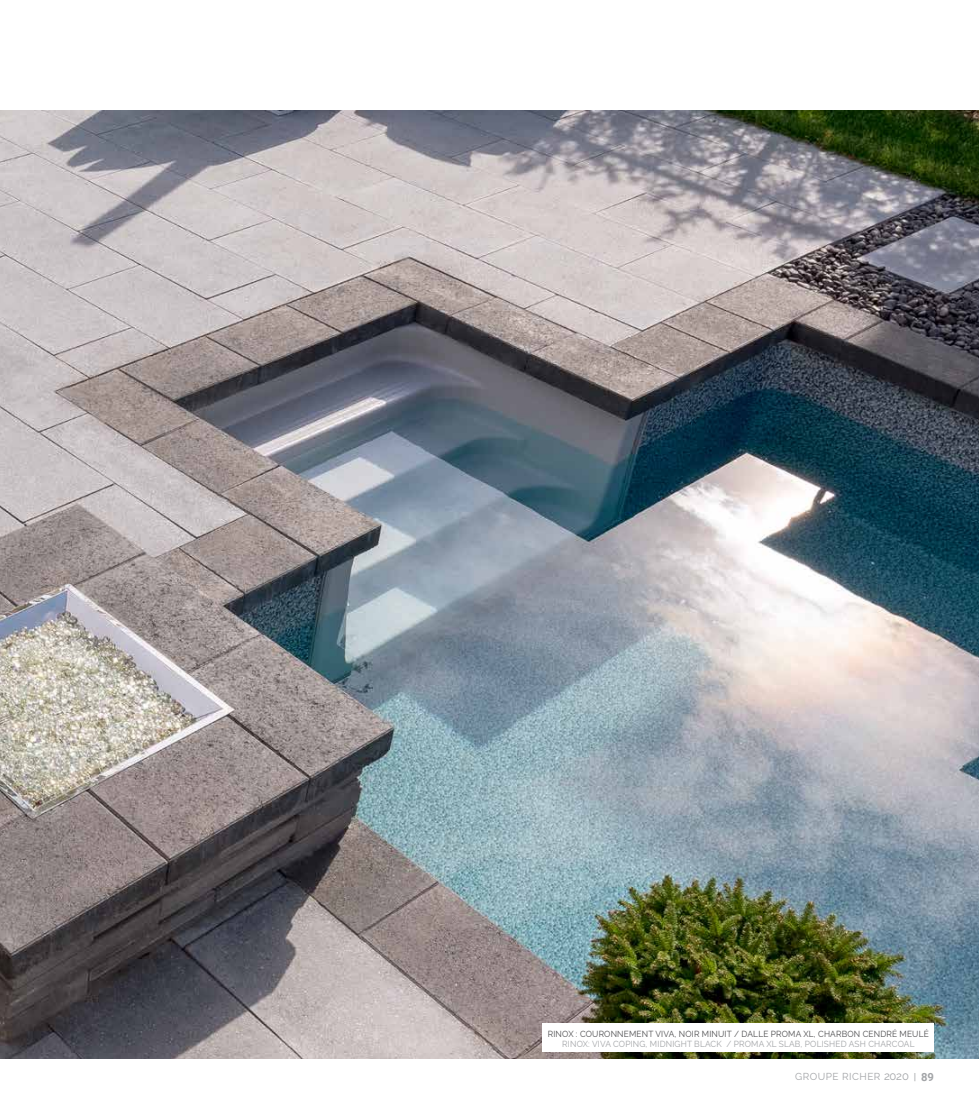
<style>
.page{position:relative;width:979px;height:1103px;background:#fff}
.page>*{position:absolute;margin:0;border:0;box-sizing:border-box;transform-origin:0 0}
.t1{font:10px "Raleway";letter-spacing:.05em;color:#a2a4a7}
.t2{font:8.75px "Raleway";letter-spacing:.02em;color:#4d4d4f;scale:.95 1}
.t3{font:8.75px "Raleway";letter-spacing:.02em;color:#a2a4a7;scale:.95 1}
.s1{font-size:11.25px}
.s2{font-family:"Roboto";font-size:9.75px}
.s3{font-family:"Roboto";font-weight:700;font-size:11.25px}
</style>
<div class="page">
<img style="left:0;top:110px;width:979px;height:948px">
<div style="left:542px;top:1023px;width:392px;height:29px;background:#fff"></div>
<p class="t2" style="left:548px;top:1028px;width:402px">RINOX : COURONNEMENT VIVA, NOIR MINUIT / DALLE PROMA XL, CHARBON CENDRÉ MEULÉ</p>
<p class="t3" style="left:562px;top:1039px;width:372px">RINOX: VIVA COPING, MIDNIGHT BLACK / PROMA XL SLAB, POLISHED ASH CHARCOAL</p>
<p class="t1" style="left:795px;top:1071px;width:140px">GROUPE RICHER <span class="s1">2020</span> <span class="s2">|</span> <span class="s3">89</span></p>
</div>
